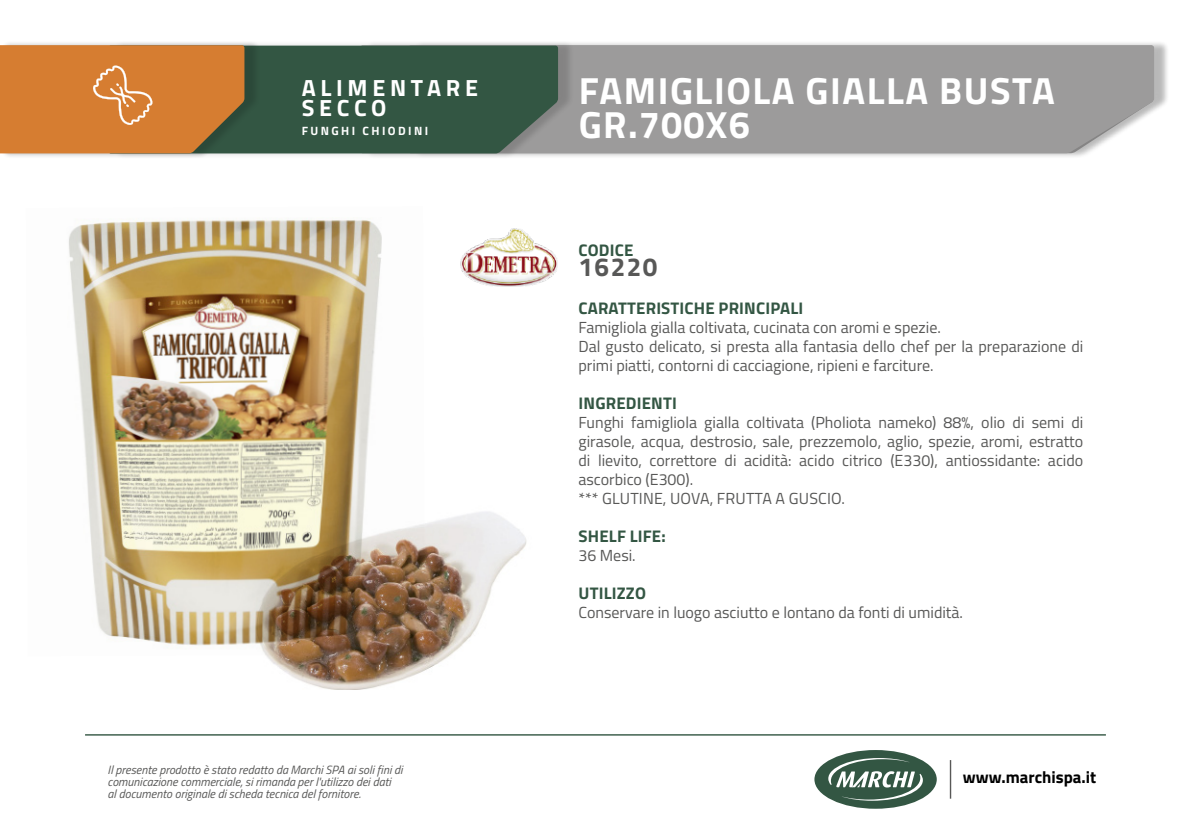
<style>
.page{position:relative;width:1191px;height:840px;background:#fff}
.page>*{position:absolute;margin:0;border:0;box-sizing:border-box;transform-origin:0 0}
.t1{font:700 37.8px/34.2px "Titillium Web";letter-spacing:.04em;color:#fff}
.t2{font:700 26px "Titillium Web";letter-spacing:.06em;color:#585857}
.t3{font:700 23.4px "Titillium Web";letter-spacing:.2em;color:#fff}
.t4{font:700 16.8px "Titillium Web";letter-spacing:.01em;color:#335643}
.t5{font:700 16.8px "Titillium Web";color:#000}
.t6{font:16px/19px "Titillium Web";color:#585857}
.t7{font:italic 12px/12px "Titillium Web";color:#585857}
.t8{font:700 12px "Titillium Web";letter-spacing:.2em;color:#fff}
</style>
<div class="page">
<div style="left:365px;top:40px;width:804px;height:119px;background:#000;opacity:.15"></div>
<div style="left:574px;top:45px;width:580px;height:108px;background:#9c9b9b"></div>
<div style="left:113px;top:40px;width:461px;height:119px;background:#000;opacity:.15"></div>
<div style="left:260px;top:46px;width:298px;height:107px;background:#335643"></div>
<div style="left:0;top:40px;width:260px;height:119px;background:#000;opacity:.15"></div>
<svg style="left:0;top:45px;width:244px;height:108px"></svg>
<img style="left:265px;top:511px;width:262px;height:178px">
<img style="left:460px;top:228px;width:97px;height:59px">
<img style="left:69px;top:220px;width:356px;height:435px">
<hr style="left:949px;top:759px;width:2px;height:39px;background:#585857">
<div style="left:814px;top:749px;width:122px;height:59px;background:#335643;border-radius:50%"></div>
<svg style="left:828px;top:757px;width:95px;height:43px"></svg>
<hr style="left:85px;top:733px;width:1021px;height:2px;background:#335643">
<p class="t3" style="left:302px;top:70px;width:178px">ALIMENTARE</p>
<p class="t3" style="left:302px;top:90px;width:86px">SECCO</p>
<p class="t8" style="left:302px;top:121px;width:128px">FUNGHI CHIODINI</p>
<p class="t7" style="left:108px;top:762px;width:296px">Il presente prodotto è stato redatto da Marchi SPA ai soli fini di comunicazione commerciale, si rimanda per l'utilizzo dei dati<br>al documento originale di scheda tecnica del fornitore.</p>
<p class="t1" style="left:578px;top:71px;width:478px">FAMIGLIOLA GIALLA BUSTA</p>
<p class="t1" style="left:578px;top:105px;width:173px">GR.700X6</p>
<p class="t1" style="left:606px;top:71px;width:449px;text-indent:-24px">LE CAMEMBERT LONG LIFE .125 X24</p>
<p class="t4" style="left:578px;top:237px;width:56px">CODICE</p>
<p class="t2" style="left:578px;top:246px;width:81px">16220</p>
<p class="t4" style="left:578px;top:295px;width:226px">CARATTERISTICHE PRINCIPALI</p>
<p class="t6" style="left:578px;top:317px;width:364px">Famigliola gialla coltivata, cucinata con aromi e spezie.</p>
<p class="t6" style="left:578px;top:336px;width:506px">Dal gusto delicato, si presta alla fantasia dello chef per la preparazione di primi piatti, contorni di cacciagione, ripieni e farciture.</p>
<p class="t4" style="left:578px;top:390px;width:100px">INGREDIENTI</p>
<p class="t6" style="left:578px;top:412px;width:506px;text-align:justify">Funghi famigliola gialla coltivata (Pholiota nameko) 88%, olio di semi di girasole, acqua, destrosio, sale, prezzemolo, aglio, spezie, aromi, estratto di lievito, correttore di acidità: acido citrico (E330), antiossidante: acido ascorbico (E300).</p>
<p class="t6" style="left:578px;top:488px;width:268px">*** GLUTINE, UOVA, FRUTTA A GUSCIO.</p>
<p class="t4" style="left:578px;top:523px;width:89px">SHELF LIFE:</p>
<p class="t6" style="left:578px;top:545px;width:59px">36 Mesi.</p>
<p class="t4" style="left:578px;top:580px;width:69px">UTILIZZO</p>
<p class="t6" style="left:578px;top:602px;width:386px">Conservare in luogo asciutto e lontano da fonti di umidità.</p>
<p class="t5" style="left:963px;top:764px;width:135px">www.marchispa.it</p>
</div>
